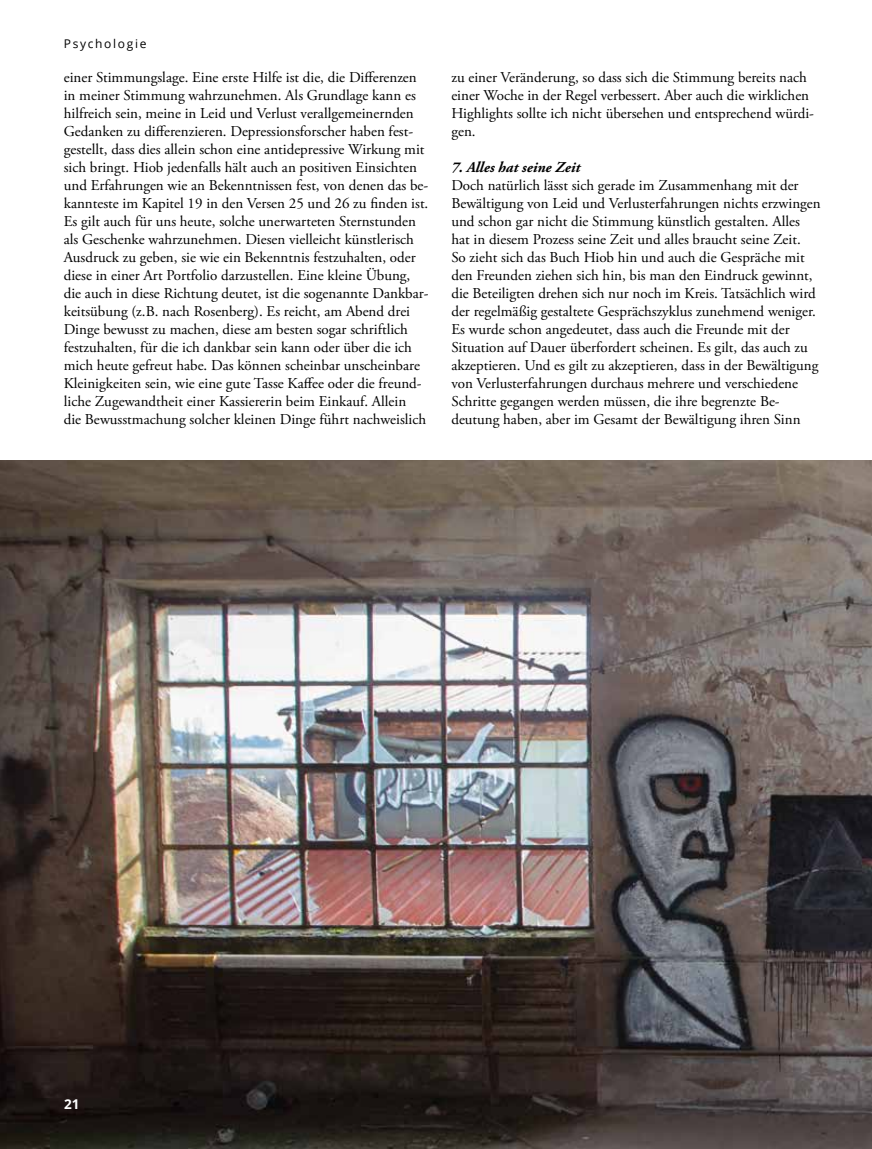
<style>
.page{position:relative;width:872px;height:1149px;background:#fff}
.page>*{position:absolute;margin:0;border:0;box-sizing:border-box;transform-origin:0 0}
.t1{font:15px/18px "Adobe Garamond Pro";color:#000}
.t2{font:italic 700 15px "Adobe Garamond Pro";color:#000}
.t3{font:700 13.5px "Open Sans";color:#fff}
.t4{font:12px "Open Sans";letter-spacing:.14em;color:#000}
</style>
<div class="page">
<img style="left:0;top:460px;width:872px;height:688px">
<p class="t4" style="left:64px;top:36px;width:84px">Psychologie</p>
<p class="t1" style="left:64px;top:69px;width:366px">einer Stimmungslage. Eine erste Hilfe ist die, die Differenzen in meiner Stimmung wahrzunehmen. Als Grundlage kann es hilfreich sein, meine in Leid und Verlust verallgemeinernden Gedanken zu differenzieren. Depressionsforscher haben fest&shy;gestellt, dass dies allein schon eine antidepressive Wirkung mit sich bringt. Hiob jedenfalls hält auch an positiven Einsichten und Erfahrungen wie an Bekenntnissen fest, von denen das be&shy;kannteste im Kapitel 19 in den Versen 25 und 26 zu finden ist.<br>Es gilt auch für uns heute, solche unerwarteten Sternstunden als Geschenke wahrzunehmen. Diesen vielleicht künstlerisch Ausdruck zu geben, sie wie ein Bekenntnis festzuhalten, oder diese in einer Art Portfolio darzustellen. Eine kleine Übung, die auch in diese Richtung deutet, ist die sogenannte Dankbar&shy;keitsübung (z.B. nach Rosenberg). Es reicht, am Abend drei Dinge bewusst zu machen, diese am besten sogar schriftlich festzuhalten, für die ich dankbar sein kann oder über die ich mich heute gefreut habe. Das können scheinbar unscheinbare Kleinigkeiten sein, wie eine gute Tasse Kaffee oder die freund&shy;liche Zugewandtheit einer Kassiererin beim Einkauf. Allein<br>die Bewusstmachung solcher kleinen Dinge führt nachweislich</p>
<p class="t1" style="left:451px;top:69px;width:364px">zu einer Veränderung, so dass sich die Stimmung bereits nach einer Woche in der Regel verbessert. Aber auch die wirklichen Highlights sollte ich nicht übersehen und entsprechend würdi&shy;gen.</p>
<p class="t2" style="left:451px;top:158px;width:130px">7. Alles hat seine Zeit</p>
<p class="t1" style="left:451px;top:177px;width:371px">Doch natürlich lässt sich gerade im Zusammenhang mit der Bewältigung von Leid und Verlusterfahrungen nichts erzwingen und schon gar nicht die Stimmung künstlich gestalten. Alles hat in diesem Prozess seine Zeit und alles braucht seine Zeit.<br>So zieht sich das Buch Hiob hin und auch die Gespräche mit den Freunden ziehen sich hin, bis man den Eindruck gewinnt, die Beteiligten drehen sich nur noch im Kreis. Tatsächlich wird der regelmäßig gestaltete Gesprächszyklus zunehmend weniger.<br>Es wurde schon angedeutet, dass auch die Freunde mit der Situation auf Dauer überfordert scheinen. Es gilt, das auch zu akzeptieren. Und es gilt zu akzeptieren, dass in der Bewältigung von Verlusterfahrungen durchaus mehrere und verschiedene Schritte gegangen werden müssen, die ihre begrenzte Be&shy;deutung haben, aber im Gesamt der Bewältigung ihren Sinn</p>
<p class="t3" style="left:64px;top:1093px;width:17px">21</p>
</div>
